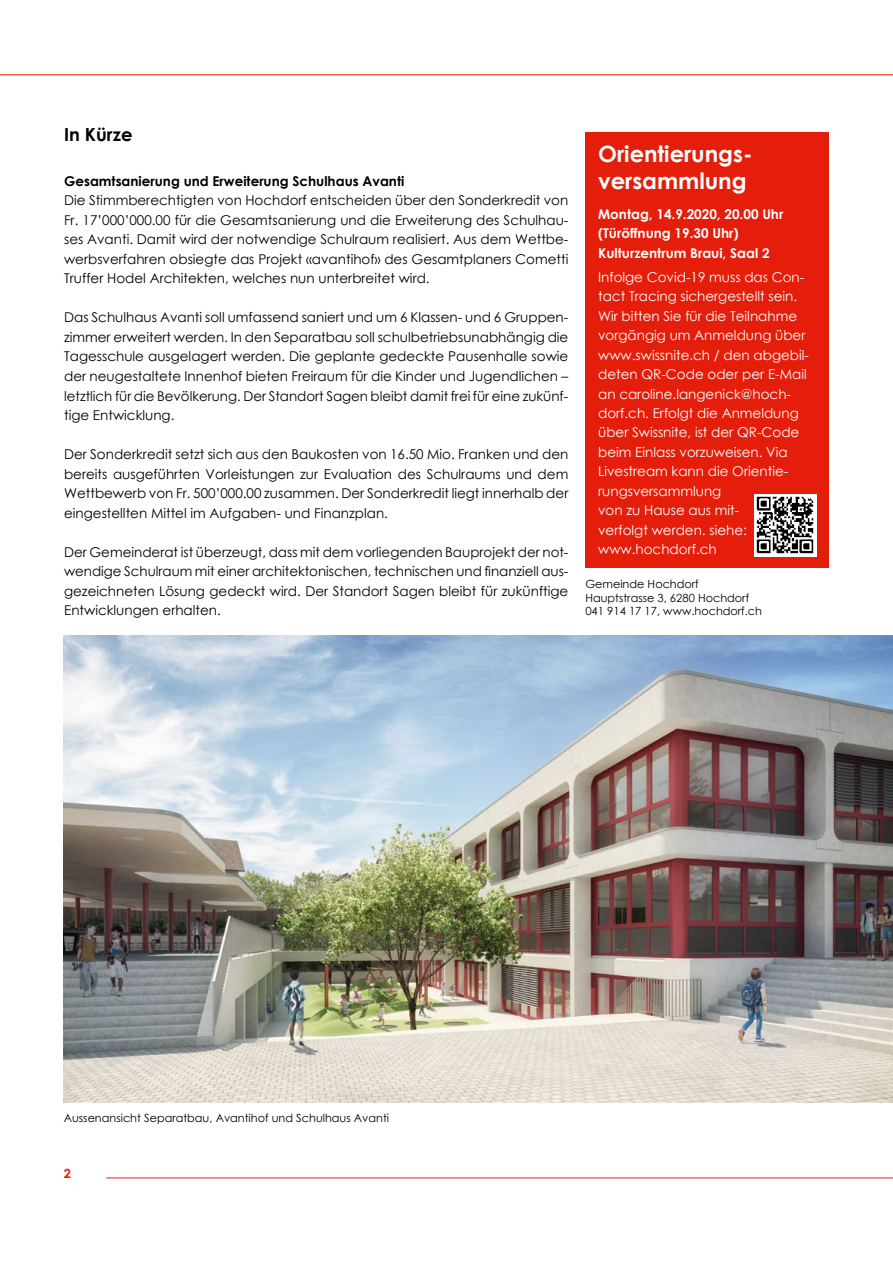
<style>
.page{position:relative;width:893px;height:1263px;background:#fff}
.page>*{position:absolute;margin:0;border:0;box-sizing:border-box;transform-origin:0 0}
.t1{font:700 22.5px/27px "Century Gothic";color:#fff}
.t2{font:700 18px "Century Gothic";color:#000}
.t3{font:13.5px/19.5px "Century Gothic";color:#000;text-align:justify}
.t4{font:13.5px/19.5px "Century Gothic";color:#fff}
.t5{font:700 13.5px/19.5px "Century Gothic";color:#fff}
.t6{font:700 13.5px "Century Gothic";color:#000}
.t7{font:700 12.75px "Century Gothic";color:#e41e0a}
.t8{font:11.25px/13.5px "Century Gothic";color:#000}
</style>
<div class="page">
<hr style="left:106px;top:1178px;width:787px;height:1px;background:#e41e0a">
<hr style="left:0;top:75px;width:893px;height:1px;background:#e41e0a">
<div style="left:585px;top:132px;width:244px;height:435px;background:#e41e0a"></div>
<img style="left:64px;top:636px;width:829px;height:467px">
<img style="left:754px;top:494px;width:62px;height:63px">
<h2 class="t2" style="left:64px;top:121px;width:70px">In Kürze</h2>
<p class="t6" style="left:64px;top:171px;width:342px">Gesamtsanierung und Erweiterung Schulhaus Avanti</p>
<p class="t3" style="left:64px;top:191px;width:506px">Die Stimmberechtigten von Hochdorf entscheiden über den Sonderkredit von Fr. 17’000’000.00 für die Gesamtsanierung und die Erweiterung des Schulhau&shy;ses Avanti. Damit wird der notwendige Schulraum realisiert. Aus dem Wettbe&shy;werbsverfahren obsiegte das Projekt «avantihof» des Gesamtplaners Cometti Truffer Hodel Architekten, welches nun unterbreitet wird.</p>
<p class="t3" style="left:64px;top:308px;width:506px">Das Schulhaus Avanti soll umfassend saniert und um 6 Klassen- und 6 Gruppen&shy;zimmer erweitert werden. In den Separatbau soll schulbetriebsunabhängig die Tagesschule ausgelagert werden. Die geplante gedeckte Pausenhalle sowie der neugestaltete Innenhof bieten Freiraum für die Kinder und Jugendlichen – letztlich für die Bevölkerung. Der Standort Sagen bleibt damit frei für eine zukünf&shy;tige Entwicklung.</p>
<p class="t3" style="left:64px;top:444px;width:506px">Der Sonderkredit setzt sich aus den Baukosten von 16.50 Mio. Franken und den bereits ausgeführten Vorleistungen zur Evaluation des Schulraums und dem Wettbewerb von Fr. 500’000.00 zusammen. Der Sonderkredit liegt innerhalb der eingestellten Mittel im Aufgaben- und Finanzplan.</p>
<p class="t3" style="left:64px;top:542px;width:506px">Der Gemeinderat ist überzeugt, dass mit dem vorliegenden Bauprojekt der not&shy;wendige Schulraum mit einer architektonischen, technischen und finanziell aus&shy;gezeichneten Lösung gedeckt wird. Der Standort Sagen bleibt für zukünftige Entwicklungen erhalten.</p>
<h1 class="t1" style="left:598px;top:139px;width:156px">Orientierungs&shy;versammlung</h1>
<p class="t5" style="left:598px;top:203px;width:187px">Montag, 14.9.2020, 20.00 Uhr (Türöffnung 19.30 Uhr)<br>Kulturzentrum Braui, Saal 2</p>
<p class="t4" style="left:598px;top:267px;width:212px">Infolge Covid-19 muss das Con&shy;tact Tracing sichergestellt sein.<br>Wir bitten Sie für die Teilnahme vorgängig um Anmeldung über www.swissnite.ch / den abgebil&shy;deten QR-Code oder per E-Mail an caroline.langenick@hoch&shy;dorf.ch. Erfolgt die Anmeldung über Swissnite, ist der QR-Code beim Einlass vorzuweisen. Via<br>Livestream kann die Orientie&shy;rungsversammlung<br>von zu Hause aus mit-<br>verfolgt werden. siehe: www.hochdorf.ch</p>
<p class="t8" style="left:585px;top:577px;width:178px">Gemeinde Hochdorf<br>Hauptstrasse 3, 6280 Hochdorf<br>041 914 17 17, www.hochdorf.ch</p>
<p class="t8" style="left:64px;top:1111px;width:327px">Aussenansicht Separatbau, Avantihof und Schulhaus Avanti</p>
<p class="t7" style="left:64px;top:1164px;width:9px">2</p>
</div>
